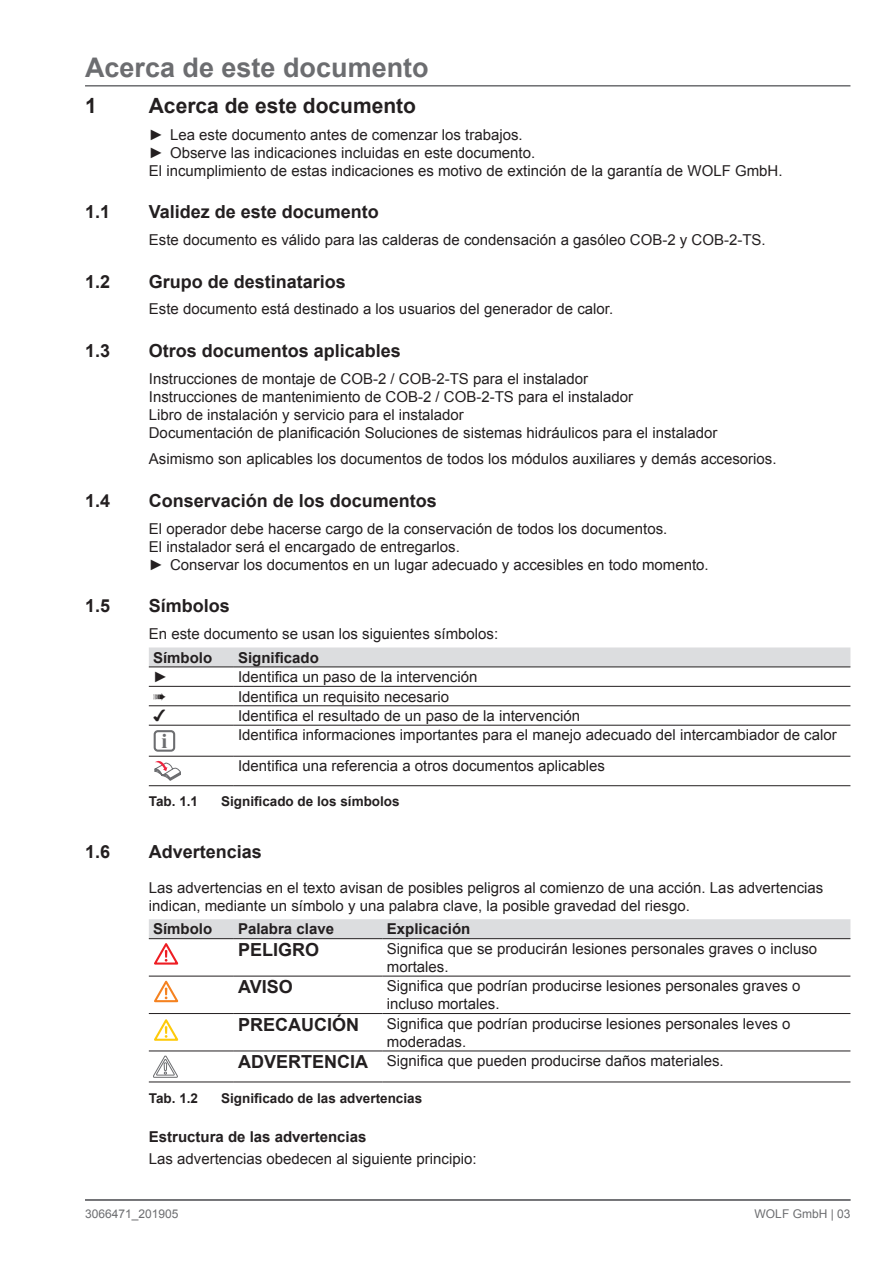
<style>
.page{position:relative;width:893px;height:1263px;background:#fff}
.page>*{position:absolute;margin:0;border:0;box-sizing:border-box;transform-origin:0 0}
.t1{font:700 27px "Arial";color:#6c6d70}
.t2{font:700 21px "Arial";color:#231f20}
.t3{font:700 21px "Times New Roman";color:#6c6d70}
.Warn_Signal{font:700 18px "Arial";color:#231f20}
.Grundtext_2_Abstand{font:15px/18px "Arial";color:#231f20}
.Grundtext{font:15px "Arial";color:#231f20}
.Zwischenüberschrift{font:700 15px "Arial";color:#231f20}
.t4{font:15px "Arial Unicode MS";color:#231f20}
.t5{font:700 13.5px "Arial";color:#231f20}
.t6{font:12px "Arial";color:#6c6d70}
</style>
<div class="page">
<hr style="left:85px;top:85px;width:765px;height:2px;background:#6c6d70">
<hr style="left:85px;top:1199px;width:765px;height:2px;background:#6c6d70">
<svg style="left:149px;top:647px;width:701px;height:20px;background:#d7d8da"></svg>
<hr style="left:149px;top:667px;width:85px;height:1px;background:#231f20">
<hr style="left:234px;top:667px;width:616px;height:1px;background:#231f20">
<hr style="left:149px;top:686px;width:85px;height:1px;background:#231f20">
<hr style="left:234px;top:686px;width:616px;height:1px;background:#231f20">
<hr style="left:149px;top:705px;width:85px;height:1px;background:#231f20">
<hr style="left:234px;top:705px;width:616px;height:1px;background:#231f20">
<hr style="left:149px;top:725px;width:85px;height:1px;background:#231f20">
<hr style="left:234px;top:725px;width:616px;height:1px;background:#231f20">
<hr style="left:149px;top:756px;width:85px;height:1px;background:#231f20">
<hr style="left:234px;top:756px;width:616px;height:1px;background:#231f20">
<hr style="left:149px;top:785px;width:85px;height:1px;background:#231f20">
<hr style="left:234px;top:785px;width:616px;height:1px;background:#231f20">
<div style="left:154px;top:730px;width:21px;height:22px;border:2px solid #6c6d70;border-radius:3px"></div>
<svg style="left:154px;top:760px;width:27px;height:21px"></svg>
<hr style="left:149px;top:1051px;width:85px;height:1px;background:#231f20">
<hr style="left:234px;top:1051px;width:149px;height:1px;background:#231f20">
<hr style="left:383px;top:1051px;width:467px;height:1px;background:#231f20">
<hr style="left:149px;top:1082px;width:85px;height:1px;background:#231f20">
<hr style="left:234px;top:1082px;width:149px;height:1px;background:#231f20">
<hr style="left:383px;top:1082px;width:467px;height:1px;background:#231f20">
<hr style="left:149px;top:976px;width:85px;height:1px;background:#231f20">
<hr style="left:234px;top:976px;width:149px;height:1px;background:#231f20">
<hr style="left:383px;top:976px;width:467px;height:1px;background:#231f20">
<hr style="left:149px;top:1013px;width:85px;height:1px;background:#231f20">
<hr style="left:234px;top:1013px;width:149px;height:1px;background:#231f20">
<hr style="left:383px;top:1013px;width:467px;height:1px;background:#231f20">
<svg style="left:149px;top:919px;width:701px;height:46px"></svg>
<svg style="left:154px;top:980px;width:25px;height:23px"></svg>
<svg style="left:154px;top:1019px;width:25px;height:21px"></svg>
<svg style="left:153px;top:1056px;width:25px;height:22px"></svg>
<h1 class="t1" style="left:85px;top:49px;width:345px">Acerca de este documento</h1>
<p class="t2" style="left:85px;top:92px;width:13px">1</p>
<p class="t2" style="left:149px;top:92px;width:269px">Acerca de este documento</p>
<p class="Grundtext_2_Abstand" style="left:149px;top:125px;width:375px">► Lea este documento antes de comenzar los trabajos.</p>
<p class="Grundtext_2_Abstand" style="left:149px;top:143px;width:388px">► Observe las indicaciones incluidas en este documento.</p>
<p class="Grundtext" style="left:149px;top:160px;width:635px">El incumplimiento de estas indicaciones es motivo de extinción de la garantía de WOLF GmbH.</p>
<p class="Warn_Signal" style="left:85px;top:200px;width:27px">1.1</p>
<p class="Warn_Signal" style="left:149px;top:200px;width:232px">Validez de este documento</p>
<p class="Grundtext" style="left:149px;top:230px;width:618px">Este documento es válido para las calderas de condensación a gasóleo COB‑2 y COB‑2‑TS.</p>
<p class="Warn_Signal" style="left:85px;top:269px;width:27px">1.2</p>
<p class="Warn_Signal" style="left:149px;top:269px;width:199px">Grupo de destinatarios</p>
<p class="Grundtext" style="left:149px;top:299px;width:466px">Este documento está destinado a los usuarios del generador de calor.</p>
<p class="Warn_Signal" style="left:85px;top:339px;width:27px">1.3</p>
<p class="Warn_Signal" style="left:149px;top:339px;width:254px">Otros documentos aplicables</p>
<p class="Grundtext" style="left:149px;top:369px;width:441px">Instrucciones de montaje de COB-2 / COB-2-TS para el instalador</p>
<p class="Grundtext" style="left:149px;top:387px;width:486px">Instrucciones de mantenimiento de COB-2 / COB-2-TS para el instalador</p>
<p class="Grundtext" style="left:149px;top:405px;width:317px">Libro de instalación y servicio para el instalador</p>
<p class="Grundtext" style="left:149px;top:423px;width:570px">Documentación de planificación Soluciones de sistemas hidráulicos para el instalador</p>
<p class="Grundtext_2_Abstand" style="left:149px;top:450px;width:629px">Asimismo son aplicables los documentos de todos los módulos auxiliares y demás accesorios.</p>
<p class="Warn_Signal" style="left:85px;top:489px;width:27px">1.4</p>
<p class="Warn_Signal" style="left:149px;top:489px;width:290px">Conservación de los documentos</p>
<p class="Grundtext" style="left:149px;top:518px;width:520px">El operador debe hacerse cargo de la conservación de todos los documentos.</p>
<p class="Grundtext" style="left:149px;top:536px;width:312px">El instalador será el encargado de entregarlos.</p>
<p class="Grundtext_2_Abstand" style="left:149px;top:555px;width:561px">► Conservar los documentos en un lugar adecuado y accesibles en todo momento.</p>
<p class="Warn_Signal" style="left:85px;top:594px;width:27px">1.5</p>
<p class="Warn_Signal" style="left:149px;top:594px;width:83px">Símbolos</p>
<p class="Grundtext" style="left:149px;top:624px;width:351px">En este documento se usan los siguientes símbolos:</p>
<p class="Zwischenüberschrift" style="left:153px;top:647px;width:61px">Símbolo</p>
<p class="Zwischenüberschrift" style="left:238px;top:647px;width:82px">Significado</p>
<p class="Grundtext_2_Abstand" style="left:153px;top:668px;width:16px">►</p>
<p class="Grundtext_2_Abstand" style="left:238px;top:668px;width:241px">Identifica un paso de la intervención</p>
<p class="t4" style="left:153px;top:685px;width:15px">➠</p>
<p class="Grundtext_2_Abstand" style="left:238px;top:687px;width:212px">Identifica un requisito necesario</p>
<p class="t4" style="left:153px;top:705px;width:14px">✔</p>
<p class="Grundtext_2_Abstand" style="left:238px;top:707px;width:343px">Identifica el resultado de un paso de la intervención</p>
<p class="t3" style="left:161px;top:727px;width:7px">i</p>
<p class="Grundtext_2_Abstand" style="left:238px;top:726px;width:600px">Identifica informaciones importantes para el manejo adecuado del intercambiador de calor</p>
<p class="Grundtext_2_Abstand" style="left:238px;top:757px;width:368px">Identifica una referencia a otros documentos aplicables</p>
<p class="t5" style="left:149px;top:793px;width:51px">Tab. 1.1</p>
<p class="t5" style="left:221px;top:793px;width:180px">Significado de los símbolos</p>
<p class="Warn_Signal" style="left:85px;top:839px;width:27px">1.6</p>
<p class="Warn_Signal" style="left:149px;top:839px;width:115px">Advertencias</p>
<p class="Grundtext_2_Abstand" style="left:149px;top:879px;width:676px">Las advertencias en el texto avisan de posibles peligros al comienzo de una acción. Las advertencias indican, mediante un símbolo y una palabra clave, la posible gravedad del riesgo.</p>
<p class="Zwischenüberschrift" style="left:153px;top:919px;width:61px">Símbolo</p>
<p class="Zwischenüberschrift" style="left:238px;top:919px;width:97px">Palabra clave</p>
<p class="Zwischenüberschrift" style="left:387px;top:919px;width:85px">Explicación</p>
<p class="Warn_Signal" style="left:238px;top:938px;width:83px">PELIGRO</p>
<p class="Grundtext_2_Abstand" style="left:387px;top:940px;width:432px">Significa que se producirán lesiones personales graves o incluso mortales.</p>
<p class="Warn_Signal" style="left:238px;top:975px;width:56px">AVISO</p>
<p class="Grundtext_2_Abstand" style="left:387px;top:977px;width:415px">Significa que podrían producirse lesiones personales graves o incluso mortales.</p>
<p class="Warn_Signal" style="left:238px;top:1012px;width:122px">PRECAUCIÓN</p>
<p class="Grundtext_2_Abstand" style="left:387px;top:1014px;width:405px">Significa que podrían producirse lesiones personales leves o moderadas.</p>
<p class="Warn_Signal" style="left:238px;top:1050px;width:131px">ADVERTENCIA</p>
<p class="Grundtext_2_Abstand" style="left:387px;top:1052px;width:338px">Significa que pueden producirse daños materiales.</p>
<p class="t5" style="left:149px;top:1089px;width:51px">Tab. 1.2</p>
<p class="t5" style="left:221px;top:1089px;width:203px">Significado de las advertencias</p>
<p class="Zwischenüberschrift" style="left:149px;top:1126px;width:219px">Estructura de las advertencias</p>
<p class="Grundtext" style="left:149px;top:1149px;width:329px">Las advertencias obedecen al siguiente principio:</p>
<p class="t6" style="left:85px;top:1205px;width:95px">3066471_201905</p>
<p class="t6" style="left:755px;top:1205px;width:97px">WOLF GmbH | 03</p>
</div>
